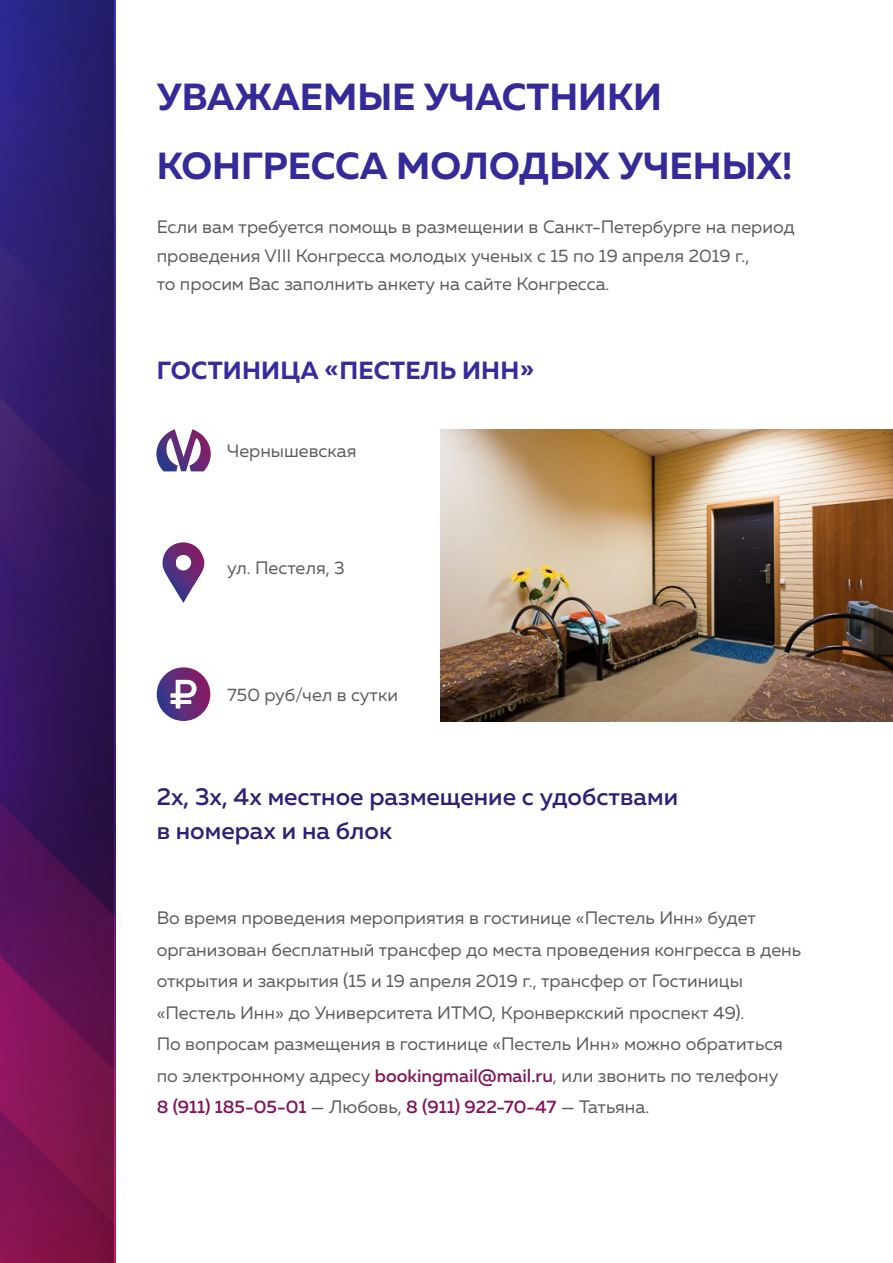
<style>
.page{position:relative;width:893px;height:1263px;background:#fff}
.page>*{position:absolute;margin:0;border:0;box-sizing:border-box;transform-origin:0 0}
.t1{font:700 37.65px/68.7px "Muller";color:#342b98}
.t2{font:700 24.75px "Muller";letter-spacing:.01em;color:#362c9c}
.t3{font:500 24.45px/34.5px "Muller";color:#2d2175}
.t4{font:18px/31.5px "Muller";color:#5c5c5f}
.s1{font-weight:500;color:#811358}
</style>
<div class="page">
<img style="left:440px;top:429px;width:453px;height:292px">
<img style="left:0;top:0;width:116px;height:1263px">
<svg style="left:163px;top:542px;width:41px;height:61px"></svg>
<svg style="left:156px;top:429px;width:55px;height:42px"></svg>
<svg style="left:157px;top:667px;width:53px;height:54px"></svg>
<svg style="left:170px;top:680px;width:27px;height:28px"></svg>
<p class="t1" style="left:157px;top:63px;width:637px">УВАЖАЕМЫЕ УЧАСТНИКИ<br>КОНГРЕССА МОЛОДЫХ УЧЕНЫХ!</p>
<p class="t4" style="left:157px;top:212px;width:640px;line-height:28.5px">Если вам требуется помощь в размещении в Санкт‑Петербурге на период проведения VIII Конгресса молодых ученых с 15 по 19 апреля 2019 г.,</p>
<p class="t4" style="left:157px;top:268px;width:454px">то просим Вас заполнить анкету на сайте Конгресса.</p>
<p class="t2" style="left:157px;top:355px;width:379px">ГОСТИНИЦА «ПЕСТЕЛЬ ИНН»</p>
<p class="t4" style="left:227px;top:435px;width:131px">Чернышевская</p>
<p class="t4" style="left:227px;top:552px;width:119px">ул. Пестеля, 3</p>
<p class="t4" style="left:227px;top:679px;width:172px">750 руб/чел в сутки</p>
<p class="t3" style="left:157px;top:778px;width:523px">2х, 3х, 4х местное размещение с удобствами в номерах и на блок</p>
<p class="t4" style="left:157px;top:902px;width:646px">Во время проведения мероприятия в гостинице «Пестель Инн» будет организован бесплатный трансфер до места проведения конгресса в день открытия и закрытия (15 и 19 апреля 2019 г., трансфер от Гостиницы «Пестель Инн» до Университета ИТМО, Кронверкский проспект 49).<br>По вопросам размещения в гостинице «Пестель Инн» можно обратиться по электронному адресу <span class="s1">bookingmail@mail.ru</span>, или звонить по телефону<br><span class="s1">8 (911) 185-05-01</span> — Любовь, <span class="s1">8 (911) 922-70-47</span> — Татьяна.</p>
</div>
